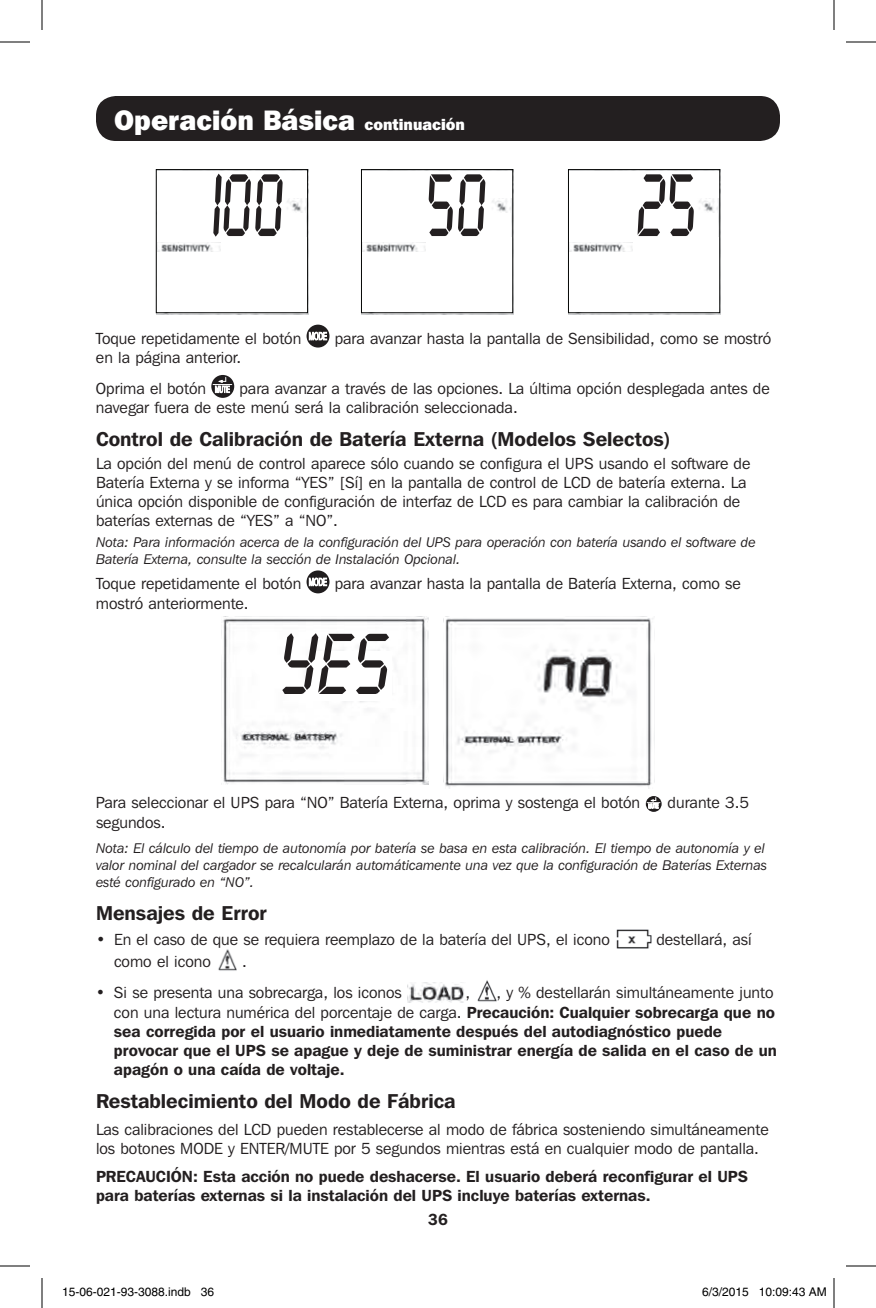
<style>
.page{position:relative;width:876px;height:1308px;background:#fff}
.page>*{position:absolute;margin:0;border:0;box-sizing:border-box;transform-origin:0 0}
.t1{font:90.2px "Lcd D";color:#231f20;scale:.89 1}
.t2{font:800 28px "Franklin Gothic IT Cby BT";color:#fff}
.t3{font:600 20px "Franklin Gothic IT Cby BT";color:#231f20}
.t4{font:16px/19.2px "Franklin Gothic IT Cby BT";color:#231f20}
.t5{font:600 16px/19.2px "Franklin Gothic IT Cby BT";color:#231f20}
.t6{font:italic 14px/16.8px "Franklin Gothic IT Cby BT";color:#231f20}
.t7{font:12px "Helvetica";color:#000}
.s1{font-size:16px}
.s2{font-weight:400}
</style>
<div class="page">
<img style="left:445px;top:616px;width:210px;height:172px">
<img style="left:223px;top:616px;width:206px;height:169px">
<div style="left:309px;top:651px;width:83px;height:50px;background:#fff"></div>
<img style="left:156px;top:198px;width:152px;height:117px">
<div style="left:156px;top:169px;width:152px;height:144px;border:1px solid #050605"></div>
<div style="left:157px;top:172px;width:128px;height:70px;background:#fff"></div>
<div style="left:157px;top:252px;width:149px;height:60px;background:#fff"></div>
<div style="left:221px;top:238px;width:85px;height:17px;background:#fff"></div>
<div style="left:283px;top:213px;width:23px;height:25px;background:#fff"></div>
<svg style="left:213px;top:174px;width:70px;height:63px"></svg>
<img style="left:361px;top:170px;width:153px;height:145px">
<div style="left:361px;top:169px;width:152px;height:144px;border:1px solid #050605"></div>
<div style="left:362px;top:172px;width:128px;height:70px;background:#fff"></div>
<div style="left:362px;top:252px;width:150px;height:60px;background:#fff"></div>
<div style="left:426px;top:238px;width:86px;height:17px;background:#fff"></div>
<div style="left:488px;top:172px;width:24px;height:26px;background:#fff"></div>
<div style="left:488px;top:213px;width:23px;height:25px;background:#fff"></div>
<svg style="left:429px;top:174px;width:56px;height:62px"></svg>
<img style="left:568px;top:170px;width:153px;height:145px">
<div style="left:568px;top:169px;width:152px;height:144px;border:1px solid #050605"></div>
<div style="left:569px;top:172px;width:128px;height:70px;background:#fff"></div>
<div style="left:569px;top:252px;width:150px;height:60px;background:#fff"></div>
<div style="left:633px;top:238px;width:86px;height:17px;background:#fff"></div>
<div style="left:695px;top:172px;width:24px;height:26px;background:#fff"></div>
<div style="left:695px;top:213px;width:23px;height:25px;background:#fff"></div>
<svg style="left:638px;top:174px;width:56px;height:62px"></svg>
<div style="left:96px;top:96px;width:684px;height:45px;background:#231f20;border-radius:20px"></div>
<div style="left:307px;top:325px;width:22px;height:23px;background:#201d1e;border-radius:50%"></div>
<svg style="left:308px;top:331px;width:20px;height:10px"></svg>
<svg style="left:211px;top:375px;width:23px;height:23px"></svg>
<svg style="left:213px;top:377px;width:19px;height:17px"></svg>
<div style="left:307px;top:570px;width:22px;height:23px;background:#201d1e;border-radius:50%"></div>
<svg style="left:308px;top:577px;width:20px;height:10px"></svg>
<svg style="left:646px;top:796px;width:16px;height:16px"></svg>
<svg style="left:647px;top:798px;width:13px;height:11px"></svg>
<img style="left:616px;top:929px;width:35px;height:20px">
<img style="left:218px;top:949px;width:19px;height:22px">
<img style="left:407px;top:982px;width:59px;height:20px">
<img style="left:477px;top:980px;width:20px;height:22px">
<hr style="left:0;top:42px;width:30px;height:1px;background:#000">
<hr style="left:846px;top:42px;width:30px;height:1px;background:#000">
<hr style="left:0;top:1266px;width:30px;height:1px;background:#000">
<hr style="left:846px;top:1266px;width:30px;height:1px;background:#000">
<hr style="left:42px;top:0;width:1px;height:30px;background:#000">
<hr style="left:42px;top:1278px;width:1px;height:30px;background:#000">
<hr style="left:834px;top:0;width:1px;height:30px;background:#000">
<hr style="left:834px;top:1278px;width:1px;height:30px;background:#000">
<h2 class="t2" style="left:114px;top:102px;width:352px">Operación Básica <span class="s1">continuación</span></h2>
<p class="t4" style="left:96px;top:328px;width:207px">Toque repetidamente el botón</p>
<p class="t4" style="left:335px;top:328px;width:438px">para avanzar hasta la pantalla de Sensibilidad, como se mostró</p>
<p class="t4" style="left:96px;top:341px;width:147px;line-height:31.2px">en la página anterior.<br>Oprima el botón</p>
<p class="t4" style="left:96px;top:378px;width:675px;text-indent:144px">para avanzar a través de las opciones. La última opción desplegada antes de navegar fuera de este menú será la calibración seleccionada.</p>
<p class="t3" style="left:96px;top:426px;width:576px">Control de Calibración de Batería Externa (Modelos Selectos)</p>
<p class="t4" style="left:96px;top:453px;width:656px">La opción del menú de control aparece sólo cuando se configura el UPS usando el software de Batería Externa y se informa “YES” [Sí] en la pantalla de control de LCD de batería externa. La única opción disponible de configuración de interfaz de LCD es para cambiar la calibración de baterías externas de “YES” a “NO”.</p>
<p class="t6" style="left:96px;top:533px;width:661px">Nota: Para información acerca de la configuración del UPS para operación con batería usando el software de<br>Batería Externa, consulte la sección de Instalación Opcional.</p>
<p class="t4" style="left:96px;top:574px;width:207px">Toque repetidamente el botón</p>
<p class="t4" style="left:335px;top:574px;width:408px">para avanzar hasta la pantalla de Batería Externa, como se</p>
<p class="t4" style="left:96px;top:593px;width:154px">mostró anteriormente.</p>
<h1 class="t1" style="left:275px;top:619px;width:128px">YES</h1>
<p class="t4" style="left:96px;top:793px;width:546px">Para seleccionar el UPS para “NO” Batería Externa, oprima y sostenga el botón</p>
<p class="t4" style="left:668px;top:793px;width:83px">durante 3.5</p>
<p class="t4" style="left:96px;top:812px;width:71px">segundos.</p>
<p class="t6" style="left:96px;top:840px;width:672px">Nota: El cálculo del tiempo de autonomía por batería se basa en esta calibración. El tiempo de autonomía y el valor nominal del cargador se recalcularán automáticamente una vez que la configuración de Baterías Externas esté configurado en “NO”.</p>
<p class="t3" style="left:96px;top:900px;width:172px">Mensajes de Error</p>
<p class="t4" style="left:96px;top:930px;width:515px">• En el caso de que se requiera reemplazo de la batería del UPS, el icono</p>
<p class="t4" style="left:656px;top:930px;width:97px">destellará, así</p>
<p class="t4" style="left:114px;top:952px;width:98px">como el icono</p>
<p class="t4" style="left:242px;top:952px;width:6px">.</p>
<p class="t4" style="left:96px;top:983px;width:307px">• Si se presenta una sobrecarga, los iconos</p>
<p class="t4" style="left:466px;top:983px;width:6px">,</p>
<p class="t5" style="left:114px;top:983px;width:664px;text-indent:383px"><span class="s2">, y % destellarán simultáneamente junto con una lectura numérica del porcentaje de carga.</span> Precaución: Cualquier sobrecarga que no sea corregida por el usuario inmediatamente después del autodiagnóstico puede provocar que el UPS se apague y deje de suministrar energía de salida en el caso de un apagón o una caída de voltaje.</p>
<p class="t3" style="left:96px;top:1089px;width:361px">Restablecimiento del Modo de Fábrica</p>
<p class="t4" style="left:96px;top:1119px;width:674px">Las calibraciones del LCD pueden restablecerse al modo de fábrica sosteniendo simultáneamente los botones MODE y ENTER/MUTE por 5 segundos mientras está en cualquier modo de pantalla.</p>
<p class="t5" style="left:96px;top:1166px;width:654px">PRECAUCIÓN: Esta acción no puede deshacerse. El usuario deberá reconfigurar el UPS para baterías externas si la instalación del UPS incluye baterías externas.</p>
<p class="t5" style="left:428px;top:1209px;width:21px">36</p>
<p class="t7" style="left:62px;top:1285px;width:154px">15-06-021-93-3088.indb 36</p>
<p class="t7" style="left:702px;top:1285px;width:126px">6/3/2015 10:09:43 AM</p>
</div>
